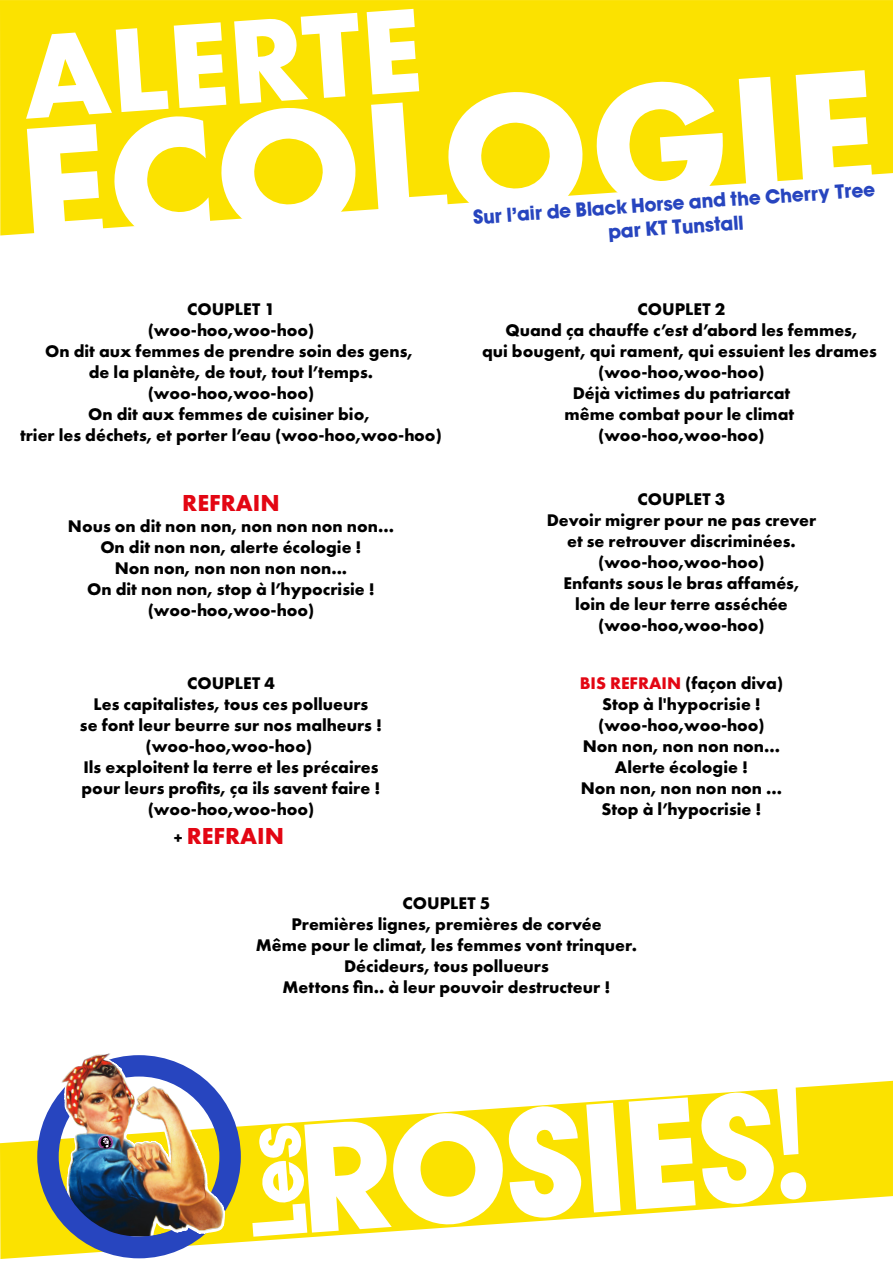
<style>
.page{position:relative;width:893px;height:1263px;background:#fff}
.page>*{position:absolute;margin:0;border:0;box-sizing:border-box;transform-origin:0 0}
.t1{font:700 182.25px "Futura PT";color:#fff}
.t2{font:700 152.55px "OPT Isup Auvant Gothic";color:#fff}
.t3{font:700 123.75px "Futura PT";color:#fff}
.t4{font:700 24px "Futura PT";color:#e30613}
.t5{font:700 19.95px/24px "OPT Isup Auvant Gothic";color:#2745bf;text-align:center}
.t6{font:700 17.55px/21px "Futura PT";color:#000;text-align:center}
.s1{font-size:17.55px;color:#000}
.s2{color:#e30613}
.s3{font-family:"Myriad Pro";font-weight:400;font-size:219.15px}
</style>
<div class="page">
<svg style="left:0;top:0;width:893px;height:235px;background:#fbe521"></svg>
<svg style="left:0;top:1081px;width:893px;height:178px;fill:#fbe200"></svg>
<img style="left:241px;top:1081px;width:121px;height:162px">
<img style="left:37px;top:1053px;width:204px;height:205px">
<div style="left:251px;top:1124px;width:56px;height:113px;background:#fbe200"></div>
<h3 class="t3" style="left:17px;top:-2px;width:401px;rotate:-4deg">ALERTE</h3>
<h1 class="t1" style="left:10px;top:73px;width:861px;rotate:-4deg">ECOLOGIE</h1>
<p class="t5" style="left:471px;top:204px;width:404px;rotate:-4deg">Sur l’air de Black Horse and the Cherry Tree par KT Tunstall</p>
<p class="t6" style="left:20px;top:298px;width:423px">COUPLET 1<br>(woo-hoo,woo-hoo)<br>On dit aux femmes de prendre soin des gens,<br>de la planète, de tout, tout l’temps. (woo-hoo,woo-hoo)<br>On dit aux femmes de cuisiner bio,<br>trier les déchets, et porter l’eau (woo-hoo,woo-hoo)</p>
<h3 class="t4" style="left:182px;top:487px;width:99px">REFRAIN</h3>
<p class="t6" style="left:68px;top:515px;width:328px">Nous on dit non non, non non non non...<br>On dit non non, alerte écologie !<br>Non non, non non non non...<br>On dit non non, stop à l’hypocrisie ! (woo-hoo,woo-hoo)</p>
<p class="t6" style="left:80px;top:672px;width:304px">COUPLET 4<br>Les capitalistes, tous ces pollueurs<br>se font leur beurre sur nos malheurs ! (woo-hoo,woo-hoo)<br>Ils exploitent la terre et les précaires pour leurs profits, ça ils savent faire ! (woo-hoo,woo-hoo)</p>
<h3 class="t4" style="left:174px;top:820px;width:112px"><span class="s1">+</span> REFRAIN</h3>
<p class="t6" style="left:482px;top:298px;width:396px">COUPLET 2<br>Quand ça chauffe c’est d’abord les femmes,<br>qui bougent, qui rament, qui essuient les drames (woo-hoo,woo-hoo)<br>Déjà victimes du patriarcat<br>même combat pour le climat (woo-hoo,woo-hoo)</p>
<p class="t6" style="left:547px;top:488px;width:271px">COUPLET 3<br>Devoir migrer pour ne pas crever et se retrouver discriminées. (woo-hoo,woo-hoo)<br>Enfants sous le bras affamés, loin de leur terre asséchée (woo-hoo,woo-hoo)</p>
<p class="t6" style="left:580px;top:672px;width:205px"><span class="s2">BIS REFRAIN</span> (façon diva)<br>Stop à l'hypocrisie ! (woo-hoo,woo-hoo)<br>Non non, non non non...<br>Alerte écologie !<br>Non non, non non non ...<br>Stop à l’hypocrisie !</p>
<p class="t6" style="left:256px;top:892px;width:383px">COUPLET 5<br>Premières lignes, premières de corvée<br>Même pour le climat, les femmes vont trinquer.<br>Décideurs, tous pollueurs<br>Mettons fin.. à leur pouvoir destructeur !</p>
<h2 class="t2" style="left:285px;top:1078px;width:526px;rotate:-4deg">ROSIES<span class="s3">!</span></h2>
</div>
